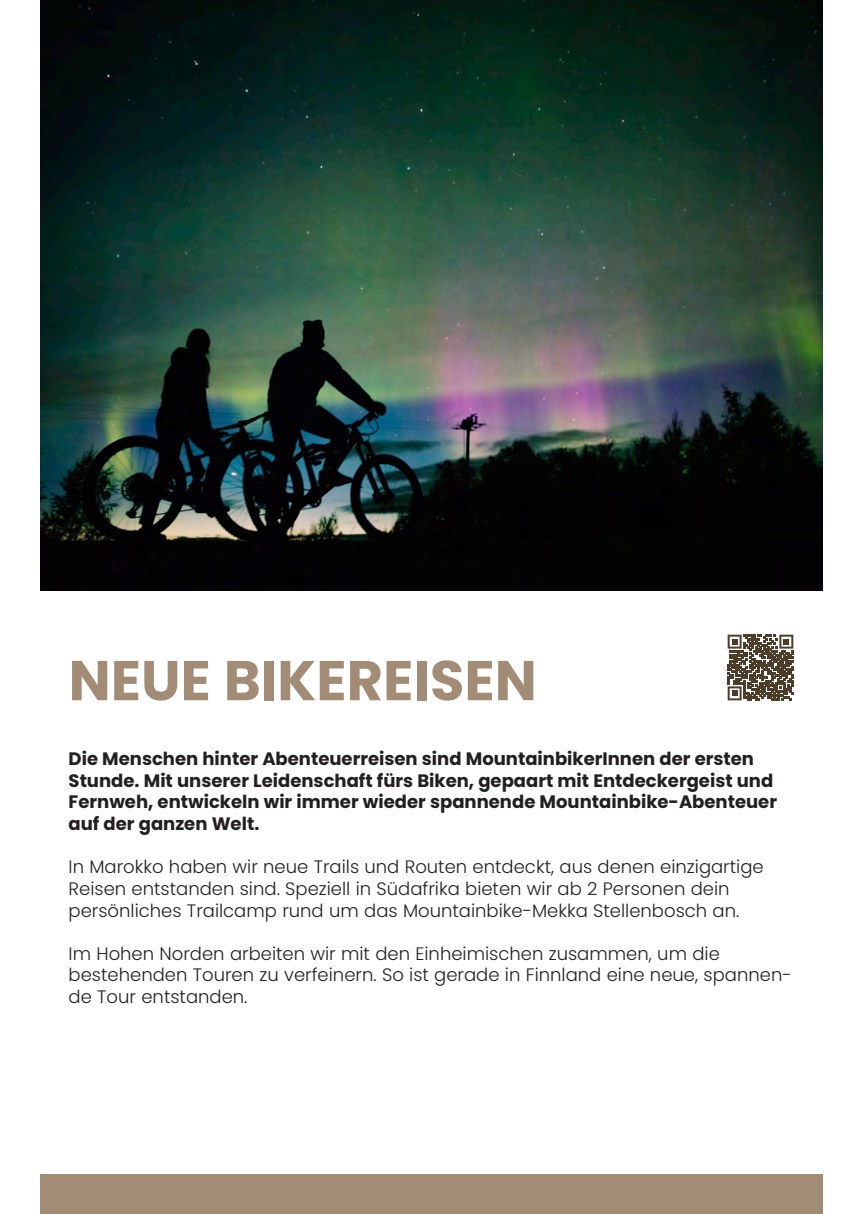
<style>
.page{position:relative;width:863px;height:1214px;background:#fff}
.page>*{position:absolute;margin:0;border:0;box-sizing:border-box;transform-origin:0 0}
.t1{font:700 56px "Poppins";color:#a38c75}
.t2{font:300 18px/21.6px "Poppins";color:#231f20}
.t3{font:700 18px/21.6px "Poppins";color:#231f20}
</style>
<div class="page">
<img style="left:40px;top:0;width:783px;height:590px">
<div style="left:40px;top:1174px;width:783px;height:40px;background:#a38c75"></div>
<svg style="left:727px;top:634px;width:66px;height:66px"></svg>
<h1 class="t1" style="left:69px;top:648px;width:470px">NEUE BIKEREISEN</h1>
<p class="t3" style="left:69px;top:748px;width:710px">Die Menschen hinter Abenteuerreisen sind MountainbikerInnen der ersten Stunde. Mit unserer Leidenschaft fürs Biken, gepaart mit Entdeckergeist und Fernweh, entwickeln wir immer wieder spannende Mountainbike-Abenteuer auf der ganzen Welt.</p>
<p class="t2" style="left:69px;top:856px;width:696px">In Marokko haben wir neue Trails und Routen entdeckt, aus denen einzigartige<br>Reisen entstanden sind. Speziell in Südafrika bieten wir ab 2 Personen dein persönliches Trailcamp rund um das Mountainbike-Mekka Stellenbosch an.</p>
<p class="t2" style="left:69px;top:942px;width:724px">Im Hohen Norden arbeiten wir mit den Einheimischen zusammen, um die bestehenden Touren zu verfeinern. So ist gerade in Finnland eine neue, spannen&shy;de Tour entstanden.</p>
</div>
